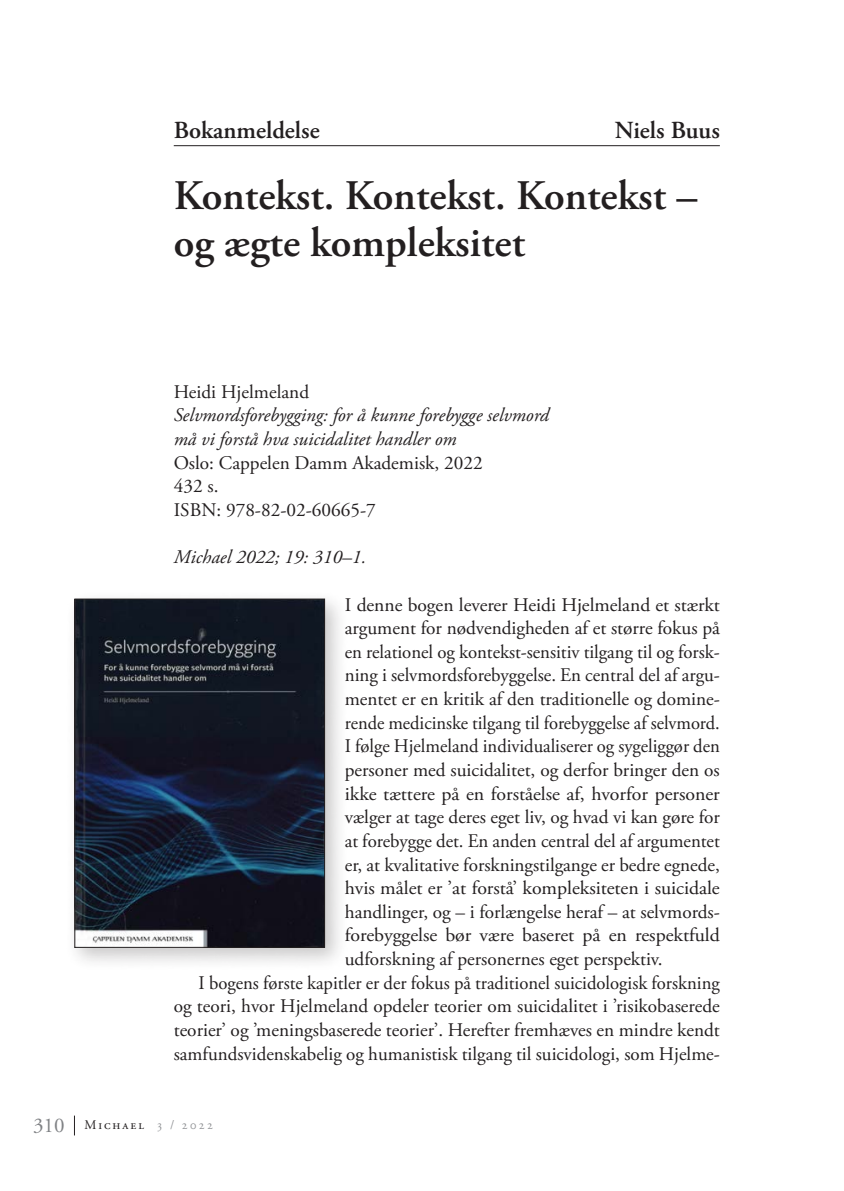
<style>
.page{position:relative;width:844px;height:1191px;background:#fff}
.page>*{position:absolute;margin:0;border:0;box-sizing:border-box;transform-origin:0 0}
.t1{font:600 42px/47.2px "Adobe Garamond Pro";color:#231f20}
.t2{font:600 24.5px "Adobe Garamond Pro";color:#231f20}
.t3{font:19.25px/23.6px "Adobe Garamond Pro";color:#231f20}
.t4{font:italic 19.25px/23.6px "Adobe Garamond Pro";color:#231f20}
.t5{font:19.25px "Adobe Garamond Pro";color:#231f20;scale:.96 1}
.t6{font:13.12px "Adobe Garamond Pro";letter-spacing:.15em;color:#231f20}
.s1{font-size:21px;color:#808285}
.s2{color:#939598}
</style>
<div class="page">
<svg style="left:74px;top:1115px;width:1px;height:20px"></svg>
<hr style="left:174px;top:145px;width:545px;height:1px;background:#231f20">
<div style="left:65px;top:589px;width:284px;height:383px;background:#231f20;opacity:.25"></div>
<img style="left:76px;top:600px;width:247px;height:345px">
<div style="left:74px;top:598px;width:251px;height:349px;border:1px solid #231f20"></div>
<p class="t2" style="left:174px;top:116px;width:147px">Bokanmeldelse</p>
<p class="t2" style="left:614px;top:116px;width:106px">Niels Buus</p>
<h1 class="t1" style="left:174px;top:172px;width:525px">Kontekst. Kontekst. Kontekst – og ægte kompleksitet</h1>
<p class="t3" style="left:174px;top:380px;width:137px">Heidi Hjelmeland</p>
<p class="t4" style="left:174px;top:404px;width:376px">Selvmordsforebygging: for å kunne forebygge selvmord må vi forstå hva suicidalitet handler om</p>
<p class="t3" style="left:174px;top:451px;width:310px">Oslo: Cappelen Damm Akademisk, 2022<br>432 s.<br>ISBN: 978-82-02-60665-7</p>
<p class="t4" style="left:174px;top:546px;width:194px">Michael 2022; 19: 310–1.</p>
<p class="t3" style="left:345px;top:593px;width:376px">I denne bogen leverer Heidi Hjelmeland et stærkt</p>
<p class="t3" style="left:345px;top:617px;width:376px">argument for nødvendigheden af et større fokus på</p>
<p class="t3" style="left:345px;top:640px;width:375px">en relationel og kontekst-sensitiv tilgang til og forsk-</p>
<p class="t3" style="left:345px;top:664px;width:376px">ning i selvmordsforebyggelse. En central del af argu-</p>
<p class="t3" style="left:345px;top:688px;width:376px">mentet er en kritik af den traditionelle og domine-</p>
<p class="t5" style="left:345px;top:711px;width:392px">rende medicinske tilgang til forebyggelse af selvmord.</p>
<p class="t3" style="left:345px;top:735px;width:376px">I følge Hjelmeland individualiserer og sygeliggør den</p>
<p class="t3" style="left:345px;top:758px;width:376px">personer med suicidalitet, og derfor bringer den os</p>
<p class="t3" style="left:345px;top:782px;width:376px">ikke tættere på en forståelse af, hvorfor personer</p>
<p class="t3" style="left:345px;top:806px;width:376px">vælger at tage deres eget liv, og hvad vi kan gøre for</p>
<p class="t3" style="left:345px;top:829px;width:376px">at forebygge det. En anden central del af argumentet</p>
<p class="t3" style="left:345px;top:853px;width:376px">er, at kvalitative forskningstilgange er bedre egnede,</p>
<p class="t3" style="left:345px;top:877px;width:376px">hvis målet er ’at forstå’ kompleksiteten i suicidale</p>
<p class="t3" style="left:345px;top:900px;width:376px">handlinger, og – i forlængelse heraf – at selvmords-</p>
<p class="t3" style="left:345px;top:924px;width:376px">forebyggelse bør være baseret på en respektfuld</p>
<p class="t3" style="left:345px;top:947px;width:319px">udforskning af personernes eget perspektiv.</p>
<p class="t3" style="left:198px;top:971px;width:523px">I bogens første kapitler er der fokus på traditionel suicidologisk forskning</p>
<p class="t3" style="left:174px;top:995px;width:547px">og teori, hvor Hjelmeland opdeler teorier om suicidalitet i ’risikobaserede</p>
<p class="t3" style="left:174px;top:1018px;width:547px">teorier’ og ’meningsbaserede teorier’. Herefter fremhæves en mindre kendt</p>
<p class="t3" style="left:174px;top:1042px;width:547px">samfundsvidenskabelig og humanistisk tilgang til suicidologi, som Hjelme-</p>
<p class="t6" style="left:33px;top:1117px;width:182px"><span class="s1">310</span> Michael <span class="s2">3 / 2022</span></p>
</div>
